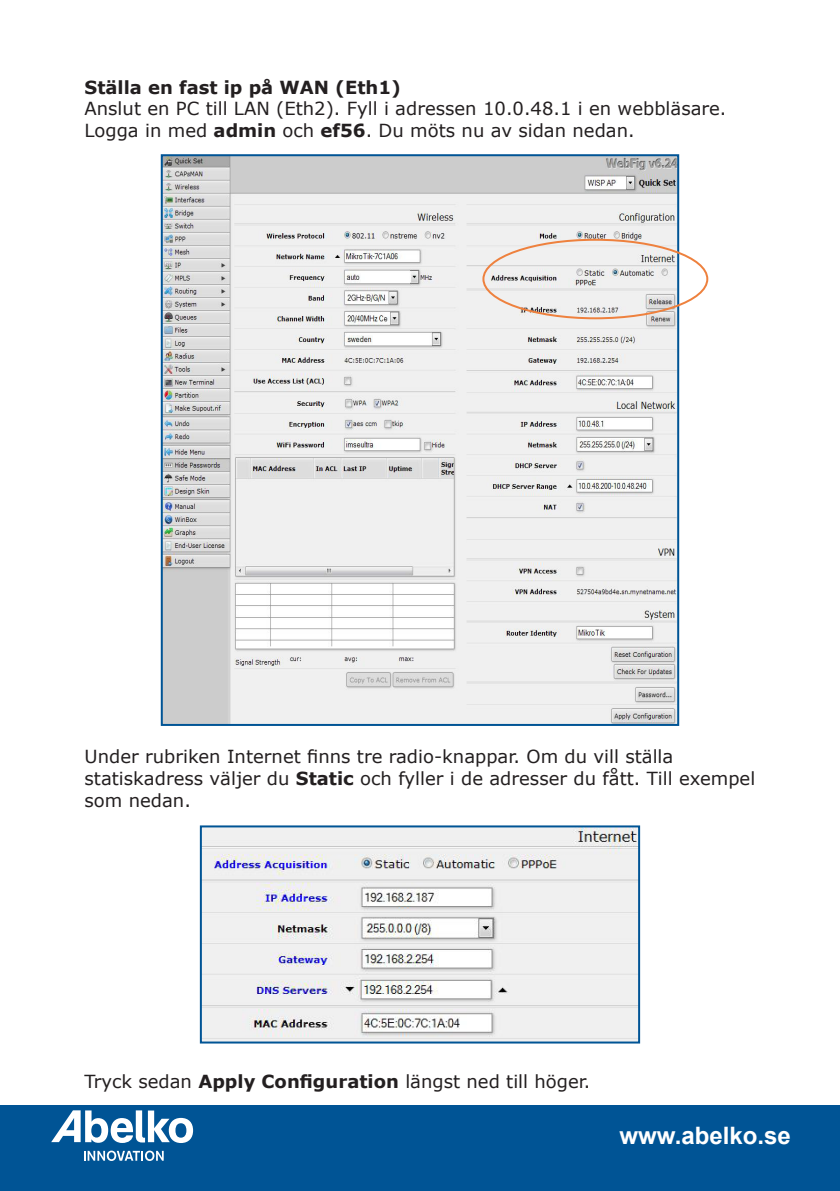
<style>
.page{position:relative;width:840px;height:1191px;background:#fff}
.page>*{position:absolute;margin:0;border:0;box-sizing:border-box;transform-origin:0 0}
.t1{font:700 24px "Arial";color:#fff}
.t2{font:18px/21.6px "Verdana";color:#231f20}
.t3{font:700 18px "Verdana";color:#231f20}
.s1{font-weight:700}
</style>
<div class="page">
<div style="left:0;top:1105px;width:839px;height:86px;background:#005495"></div>
<svg style="left:51px;top:1110px;width:142px;height:33px"></svg>
<svg style="left:84px;top:1150px;width:80px;height:11px"></svg>
<img style="left:164px;top:157px;width:511px;height:566px">
<div style="left:161px;top:154px;width:517px;height:572px;border:2px solid #005495"></div>
<img style="left:203px;top:828px;width:433px;height:212px">
<div style="left:200px;top:825px;width:439px;height:218px;border:2px solid #005495"></div>
<div style="left:482px;top:239px;width:226px;height:80px;border:2px solid #ee813e;border-radius:50%"></div>
<p class="t3" style="left:84px;top:74px;width:318px">Ställa en fast ip på WAN (Eth1)</p>
<p class="t2" style="left:84px;top:98px;width:643px">Anslut en PC till LAN (Eth2). Fyll i adressen 10.0.48.1 i en webbläsare.<br>Logga in med <span class="s1">admin</span> och <span class="s1">ef56</span>. Du möts nu av sidan nedan.</p>
<p class="t2" style="left:84px;top:746px;width:672px">Under rubriken Internet finns tre radio-knappar. Om du vill ställa statiskadress väljer du <span class="s1">Static</span> och fyller i de adresser du fått. Till exempel som nedan.</p>
<p class="t2" style="left:84px;top:1070px;width:507px">Tryck sedan <span class="s1">Apply Configuration</span> längst ned till höger.</p>
<h1 class="t1" style="left:619px;top:1120px;width:173px">www.abelko.se</h1>
</div>
